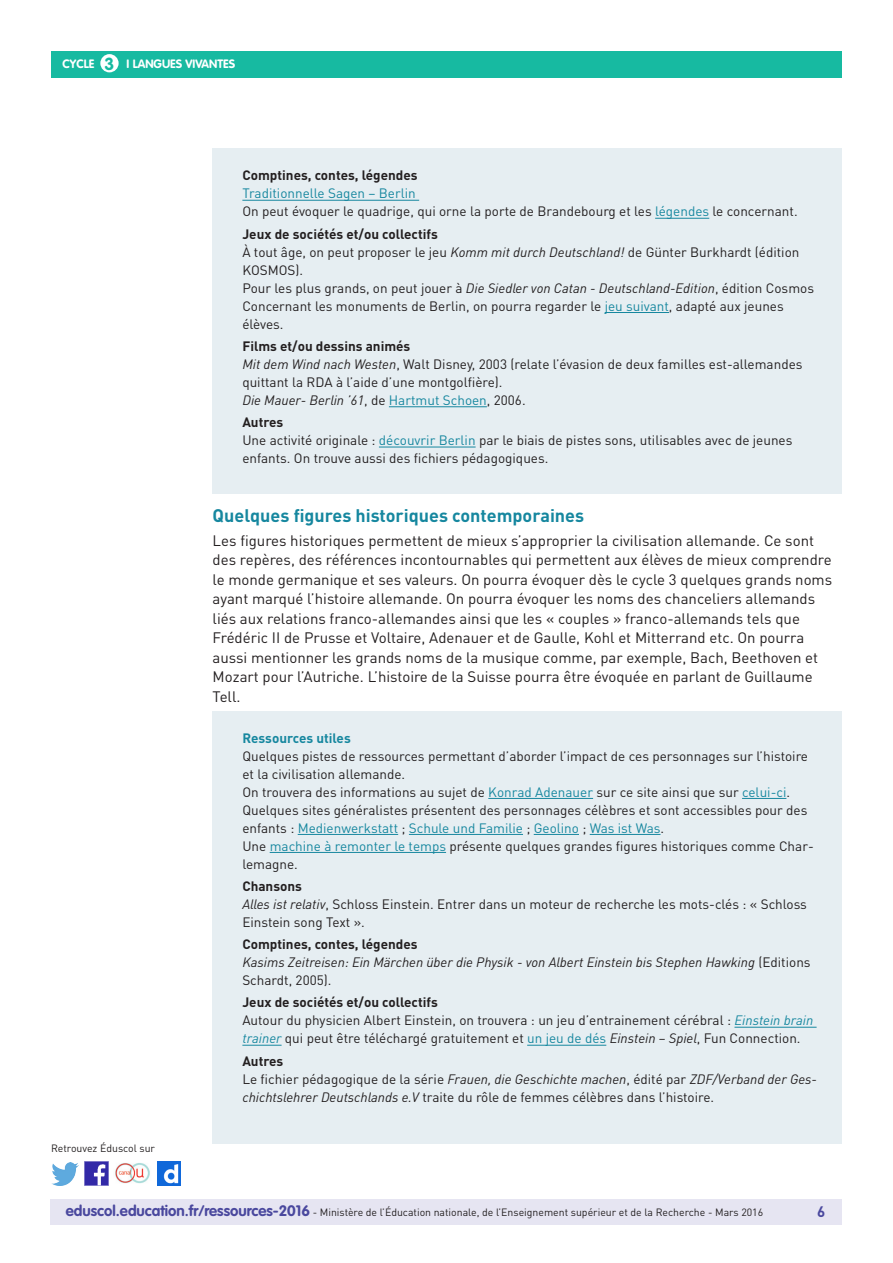
<style>
.page{position:relative;width:893px;height:1263px;background:#fff}
.page>*{position:absolute;margin:0;border:0;box-sizing:border-box;transform-origin:0 0}
._04_Titre_de_niveau{font:700 18px "DIN Pro";color:#16879f}
.t1{font:700 17.25px "VAG Rounded Std";color:#17baa1}
._06_Texte_courant{font:15px/19.5px "DIN Pro";color:#231f20}
.t2{font:700 15px "DIN Pro";color:#4a489e}
._15_texte_encadré{font:13.5px/18px "DIN Pro";color:#231f20}
._15_Sous_titre_encad{font:700 13.5px "DIN Pro";color:#231f20}
._15_texte_encadré-2{font:italic 13.5px/18px "DIN Pro";color:#231f20}
._15_texte_encadré-3{font:13.5px "DIN Pro";color:#16879f}
._15_Titre_encadré{font:700 13.5px "DIN Pro";color:#16879f}
.t3{font:700 12px "VAG Rounded Std";color:#fff}
.t4{font:10.5px "DIN Pro";color:#231f20}
.s1{color:#16879f}
.s2{font-style:italic}
.s3{font-style:normal}
.s4{font-style:normal;color:#16879f}
.s5{font-style:italic;color:#16879f}
.s6{font-family:"VAG Rounded Std";font-weight:700;font-size:15px;color:#4a489e}
</style>
<div class="page">
<div style="left:50px;top:1199px;width:791px;height:26px;background:#e6e5f2"></div>
<div style="left:51px;top:51px;width:791px;height:27px;background:#17baa1"></div>
<div style="left:100px;top:54px;width:19px;height:18px;background:#fff;border-radius:50%"></div>
<img style="left:85px;top:1162px;width:23px;height:23px">
<img style="left:51px;top:1163px;width:28px;height:22px">
<img style="left:158px;top:1162px;width:22px;height:23px">
<img style="left:115px;top:1163px;width:35px;height:21px">
<div style="left:213px;top:149px;width:629px;height:345px;background:#e6eef2"></div>
<hr style="left:242px;top:200px;width:177px;height:1px;background:#16879f">
<hr style="left:655px;top:218px;width:54px;height:1px;background:#16879f">
<hr style="left:605px;top:312px;width:64px;height:1px;background:#16879f">
<hr style="left:389px;top:406px;width:98px;height:1px;background:#16879f">
<hr style="left:379px;top:447px;width:97px;height:1px;background:#16879f">
<div style="left:213px;top:711px;width:629px;height:433px;background:#e6eef2"></div>
<hr style="left:488px;top:798px;width:105px;height:1px;background:#16879f">
<hr style="left:742px;top:798px;width:44px;height:1px;background:#16879f">
<hr style="left:298px;top:834px;width:100px;height:1px;background:#16879f">
<hr style="left:409px;top:834px;width:114px;height:1px;background:#16879f">
<hr style="left:534px;top:834px;width:45px;height:1px;background:#16879f">
<hr style="left:590px;top:834px;width:70px;height:1px;background:#16879f">
<hr style="left:270px;top:852px;width:176px;height:1px;background:#16879f">
<hr style="left:734px;top:1027px;width:83px;height:1px;background:#16879f">
<hr style="left:242px;top:1045px;width:40px;height:1px;background:#16879f">
<hr style="left:527px;top:1045px;width:79px;height:1px;background:#16879f">
<p class="t1" style="left:105px;top:53px;width:11px">3</p>
<p class="t3" style="left:63px;top:57px;width:33px">CYCLE</p>
<p class="t3" style="left:127px;top:57px;width:110px">I LANGUES VIVANTES</p>
<p class="_15_Sous_titre_encad" style="left:242px;top:167px;width:177px">Comptines, contes, légendes</p>
<p class="_15_texte_encadré-3" style="left:242px;top:185px;width:175px">Traditionnelle Sagen – Berlin</p>
<p class="_15_texte_encadré" style="left:242px;top:202px;width:557px">On peut évoquer le quadrige, qui orne la porte de Brandebourg et les <span class="s1">légendes</span> le concernant.</p>
<p class="_15_Sous_titre_encad" style="left:242px;top:225px;width:197px">Jeux de sociétés et/ou collectifs</p>
<p class="_15_texte_encadré" style="left:242px;top:242px;width:559px">À tout âge, on peut proposer le jeu <span class="s2">Komm mit durch Deutschland!</span> de Günter Burkhardt (édition<br>KOSMOS).</p>
<p class="_15_texte_encadré" style="left:242px;top:278px;width:573px">Pour les plus grands, on peut jouer à <span class="s2">Die Siedler von Catan - Deutschland-Edition</span>, édition Cosmos</p>
<p class="_15_texte_encadré" style="left:242px;top:296px;width:543px">Concernant les monuments de Berlin, on pourra regarder le <span class="s1">jeu suivant</span>, adapté aux jeunes élèves.</p>
<p class="_15_Sous_titre_encad" style="left:242px;top:337px;width:169px">Films et/ou dessins animés</p>
<p class="_15_texte_encadré" style="left:242px;top:355px;width:562px"><span class="s2">Mit dem Wind nach Westen</span>, Walt Disney, 2003 (relate l’évasion de deux familles est-allemandes quittant la RDA à l’aide d’une montgolfière).</p>
<p class="_15_texte_encadré-2" style="left:242px;top:391px;width:285px">Die Mauer- Berlin ’61<span class="s3">, de</span> <span class="s4">Hartmut Schoen</span><span class="s3">, 2006.</span></p>
<p class="_15_Sous_titre_encad" style="left:242px;top:413px;width:42px">Autres</p>
<p class="_15_texte_encadré" style="left:242px;top:431px;width:552px">Une activité originale : <span class="s1">découvrir Berlin</span> par le biais de pistes sons, utilisables avec de jeunes enfants. On trouve aussi des fichiers pédagogiques.</p>
<p class="_04_Titre_de_niveau" style="left:213px;top:504px;width:373px">Quelques figures historiques contemporaines</p>
<p class="_06_Texte_courant" style="left:213px;top:530px;width:621px">Les figures historiques permettent de mieux s’approprier la civilisation allemande. Ce sont des repères, des références incontournables qui permettent aux élèves de mieux comprendre le monde germanique et ses valeurs. On pourra évoquer dès le cycle 3 quelques grands noms ayant marqué l’histoire allemande. On pourra évoquer les noms des chanceliers allemands liés aux relations franco-allemandes ainsi que les « couples » franco-allemands tels que Frédéric II de Prusse et Voltaire, Adenauer et de Gaulle, Kohl et Mitterrand etc. On pourra aussi mentionner les grands noms de la musique comme, par exemple, Bach, Beethoven et Mozart pour l’Autriche. L’histoire de la Suisse pourra être évoquée en parlant de Guillaume Tell.</p>
<p class="t4" style="left:51px;top:1141px;width:106px">Retrouvez Éduscol sur</p>
<p class="_15_Titre_encadré" style="left:242px;top:729px;width:110px">Ressources utiles</p>
<p class="_15_texte_encadré" style="left:242px;top:746px;width:567px">Quelques pistes de ressources permettant d’aborder l’impact de ces personnages sur l’histoire et la civilisation allemande.</p>
<p class="_15_texte_encadré" style="left:242px;top:782px;width:549px">On trouvera des informations au sujet de <span class="s1">Konrad Adenauer</span> sur ce site ainsi que sur <span class="s1">celui-ci</span>.</p>
<p class="_15_texte_encadré" style="left:242px;top:800px;width:566px">Quelques sites généralistes présentent des personnages célèbres et sont accessibles pour des enfants : <span class="s1">Medienwerkstatt</span> ; <span class="s1">Schule und Familie</span> ; <span class="s1">Geolino</span> ; <span class="s1">Was ist Was</span>.</p>
<p class="_15_texte_encadré" style="left:242px;top:836px;width:573px">Une <span class="s1">machine à remonter le temps</span> présente quelques grandes figures historiques comme Char&shy;lemagne.</p>
<p class="_15_Sous_titre_encad" style="left:242px;top:877px;width:61px">Chansons</p>
<p class="_15_texte_encadré" style="left:242px;top:895px;width:566px"><span class="s2">Alles ist relativ</span>, Schloss Einstein. Entrer dans un moteur de recherche les mots-clés : « Schloss<br>Einstein song Text ».</p>
<p class="_15_Sous_titre_encad" style="left:242px;top:935px;width:177px">Comptines, contes, légendes</p>
<p class="_15_texte_encadré-2" style="left:242px;top:953px;width:570px">Kasims Zeitreisen: Ein Märchen über die Physik - von Albert Einstein bis Stephen Hawking <span class="s3">(Editions<br>Schardt, 2005).</span></p>
<p class="_15_Sous_titre_encad" style="left:242px;top:993px;width:197px">Jeux de sociétés et/ou collectifs</p>
<p class="_15_texte_encadré" style="left:242px;top:1011px;width:572px">Autour du physicien Albert Einstein, on trouvera : un jeu d’entrainement cérébral : <span class="s5">Einstein brain trainer</span> qui peut être téléchargé gratuitement et <span class="s1">un jeu de dés</span> <span class="s2">Einstein – Spiel</span>, Fun Connection.</p>
<p class="_15_Sous_titre_encad" style="left:242px;top:1052px;width:42px">Autres</p>
<p class="_15_texte_encadré" style="left:242px;top:1069px;width:576px">Le fichier pédagogique de la série <span class="s2">Frauen, die Geschichte machen</span>, édité par <span class="s2">ZDF/Verband der Ges&shy;chichtslehrer Deutschlands e.V</span> traite du rôle de femmes célèbres dans l’histoire.</p>
<p class="t4" style="left:66px;top:1205px;width:699px"><span class="s6">eduscol.education.fr/ressources-2016</span> - Ministère de l’Éducation nationale, de l’Enseignement supérieur et de la Recherche - Mars 2016</p>
<p class="t2" style="left:817px;top:1201px;width:10px">6</p>
</div>
